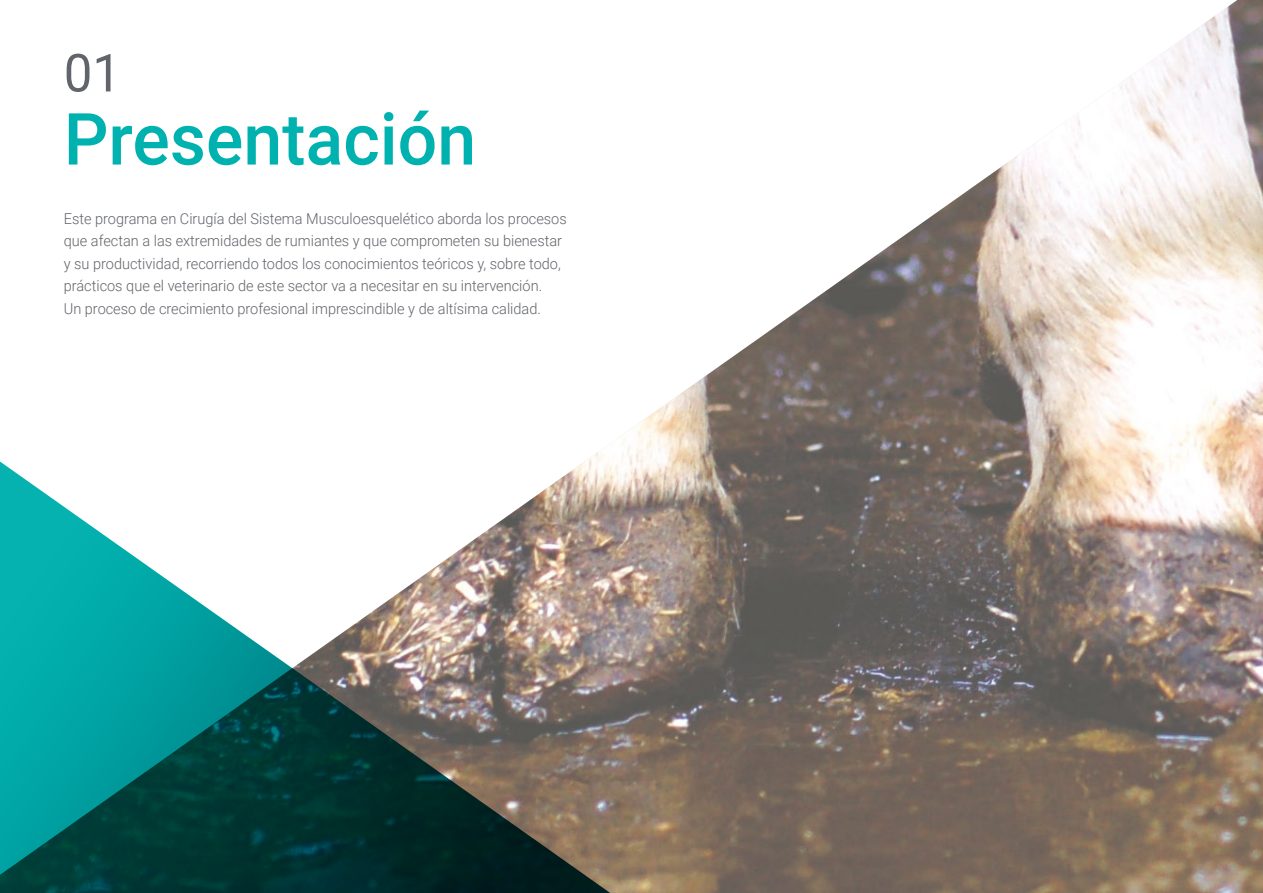
<style>
.page{position:relative;width:1263px;height:893px;background:#fff}
.page>*{position:absolute;margin:0;border:0;box-sizing:border-box;transform-origin:0 0}
.t1{font:500 72px "Roboto";color:#00b2af}
.t2{font:52.5px "Roboto";color:#61646a}
.t3{font:300 15px/22.5px "Roboto";color:#61646a}
</style>
<div class="page">
<img style="left:621px;top:0;width:642px;height:893px">
<svg style="left:0;top:446px;width:640px;height:447px"></svg>
<h2 class="t2" style="left:64px;top:36px;width:59px">01</h2>
<h1 class="t1" style="left:64px;top:89px;width:414px">Presentación</h1>
<p class="t3" style="left:64px;top:207px;width:504px">Este programa en Cirugía del Sistema Musculoesquelético aborda los procesos que afectan a las extremidades de rumiantes y que comprometen su bienestar y su productividad, recorriendo todos los conocimientos teóricos y, sobre todo, prácticos que el veterinario de este sector va a necesitar en su intervención.<br>Un proceso de crecimiento profesional imprescindible y de altísima calidad.</p>
</div>
